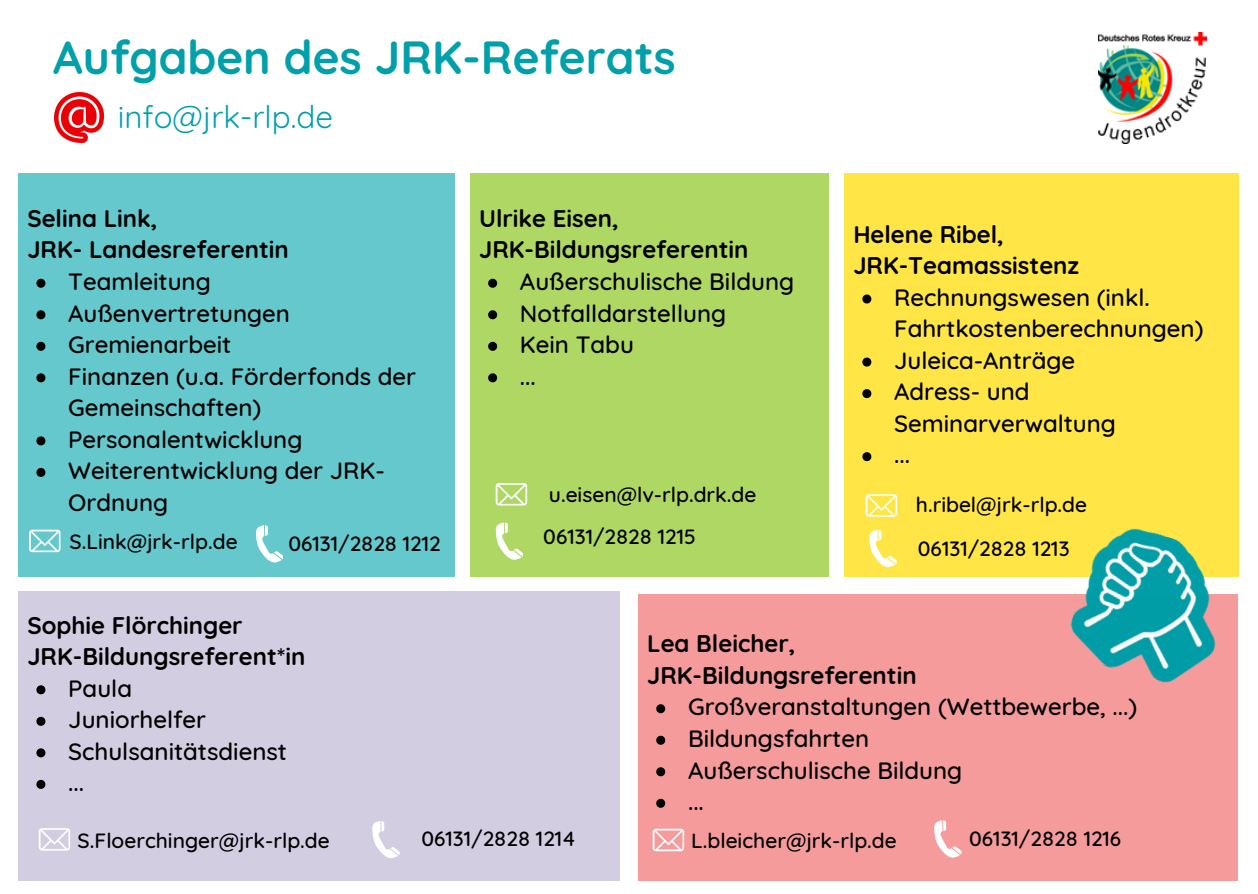
<style>
.page{position:relative;width:1258px;height:894px;background:#fff}
.page>*{position:absolute;margin:0;border:0;box-sizing:border-box;transform-origin:0 0}
.t1{font:700 46.2px "Quicksand";color:#00a0aa}
.t2{font:31.2px "Quicksand";color:#00a0aa}
.t3{font:500 24px/31.5px "Quicksand";color:#000}
.t4{font:700 24px/31.5px "Quicksand";color:#000}
.t5{font:500 21px "Quicksand";color:#000}
</style>
<div class="page">
<div style="left:470px;top:173px;width:358px;height:403px;background:#afd764"></div>
<svg style="left:488px;top:279px;width:9px;height:9px"></svg>
<svg style="left:488px;top:310px;width:9px;height:9px"></svg>
<svg style="left:488px;top:342px;width:9px;height:9px"></svg>
<svg style="left:488px;top:373px;width:9px;height:9px"></svg>
<img style="left:1098px;top:33px;width:108px;height:110px">
<div style="left:18px;top:590px;width:602px;height:290px;background:#d2cde1"></div>
<svg style="left:36px;top:685px;width:9px;height:9px"></svg>
<svg style="left:36px;top:716px;width:9px;height:9px"></svg>
<svg style="left:36px;top:748px;width:9px;height:9px"></svg>
<svg style="left:36px;top:779px;width:9px;height:9px"></svg>
<div style="left:18px;top:173px;width:436px;height:403px;background:#64c8cd"></div>
<svg style="left:36px;top:279px;width:9px;height:9px"></svg>
<svg style="left:36px;top:310px;width:9px;height:9px"></svg>
<svg style="left:36px;top:342px;width:9px;height:9px"></svg>
<svg style="left:36px;top:373px;width:9px;height:9px"></svg>
<svg style="left:36px;top:436px;width:9px;height:9px"></svg>
<svg style="left:36px;top:468px;width:9px;height:9px"></svg>
<div style="left:844px;top:173px;width:394px;height:403px;background:#ffe646"></div>
<svg style="left:862px;top:294px;width:9px;height:9px"></svg>
<svg style="left:862px;top:357px;width:9px;height:9px"></svg>
<svg style="left:862px;top:389px;width:9px;height:9px"></svg>
<svg style="left:862px;top:452px;width:9px;height:9px"></svg>
<div style="left:638px;top:593px;width:600px;height:287px;background:#f59b9b"></div>
<svg style="left:656px;top:704px;width:9px;height:9px"></svg>
<svg style="left:656px;top:735px;width:9px;height:9px"></svg>
<svg style="left:656px;top:767px;width:9px;height:9px"></svg>
<svg style="left:656px;top:798px;width:9px;height:9px"></svg>
<img style="left:1062px;top:516px;width:177px;height:167px">
<img style="left:54px;top:93px;width:50px;height:49px">
<svg style="left:496px;top:483px;width:31px;height:22px"></svg>
<svg style="left:496px;top:522px;width:27px;height:38px"></svg>
<svg style="left:866px;top:494px;width:31px;height:22px"></svg>
<svg style="left:869px;top:529px;width:27px;height:38px"></svg>
<svg style="left:39px;top:828px;width:31px;height:22px"></svg>
<svg style="left:372px;top:821px;width:27px;height:37px"></svg>
<svg style="left:653px;top:828px;width:31px;height:23px"></svg>
<svg style="left:934px;top:820px;width:27px;height:38px"></svg>
<svg style="left:29px;top:529px;width:32px;height:23px"></svg>
<svg style="left:256px;top:525px;width:27px;height:38px"></svg>
<p class="t1" style="left:53px;top:28px;width:624px">Aufgaben des JRK-Referats</p>
<p class="t2" style="left:118px;top:97px;width:217px">info@jrk-rlp.de</p>
<p class="t4" style="left:27px;top:202px;width:263px">Selina Link,<br>JRK- Landesreferentin</p>
<p class="t3" style="left:68px;top:265px;width:144px">Teamleitung</p>
<p class="t3" style="left:68px;top:297px;width:223px">Außenvertretungen</p>
<h3 class="t3" style="left:68px;top:328px;width:165px">Gremienarbeit</h3>
<p class="t3" style="left:68px;top:360px;width:349px">Finanzen (u.a. Förderfonds der<br>Gemeinschaften)</p>
<p class="t3" style="left:68px;top:423px;width:236px">Personalentwicklung</p>
<p class="t3" style="left:68px;top:454px;width:318px">Weiterentwicklung der JRK-<br>Ordnung</p>
<p class="t5" style="left:70px;top:527px;width:169px">S.Link@jrk-rlp.de</p>
<p class="t5" style="left:288px;top:530px;width:154px">06131/2828 1212</p>
<h1 class="t4" style="left:479px;top:202px;width:271px">Ulrike Eisen,<br>JRK-Bildungsreferentin</h1>
<p class="t3" style="left:520px;top:265px;width:276px">Außerschulische Bildung</p>
<h2 class="t3" style="left:520px;top:297px;width:208px">Notfalldarstellung</h2>
<p class="t3" style="left:520px;top:328px;width:115px">Kein Tabu</p>
<h3 class="t3" style="left:520px;top:360px;width:17px">...</h3>
<p class="t5" style="left:549px;top:481px;width:209px">u.eisen@lv-rlp.drk.de</p>
<p class="t5" style="left:543px;top:523px;width:154px">06131/2828 1215</p>
<p class="t4" style="left:853px;top:218px;width:227px">Helene Ribel,<br>JRK-Teamassistenz</p>
<h4 class="t3" style="left:894px;top:281px;width:311px">Rechnungswesen (inkl.<br>Fahrtkostenberechnungen)</h4>
<p class="t3" style="left:894px;top:344px;width:182px">Juleica-Anträge</p>
<p class="t3" style="left:894px;top:375px;width:223px">Adress- und<br>Seminarverwaltung</p>
<p class="t3" style="left:894px;top:438px;width:17px">...</p>
<p class="t5" style="left:916px;top:490px;width:173px">h.ribel@jrk-rlp.de</p>
<h3 class="t5" style="left:918px;top:534px;width:153px">06131/2828 1213</h3>
<p class="t4" style="left:27px;top:608px;width:280px">Sophie Flörchinger<br>JRK-Bildungsreferent*in</p>
<p class="t3" style="left:68px;top:671px;width:65px">Paula</p>
<p class="t3" style="left:68px;top:703px;width:139px">Juniorhelfer</p>
<p class="t3" style="left:68px;top:734px;width:220px">Schulsanitätsdienst</p>
<p class="t3" style="left:68px;top:766px;width:17px">...</p>
<p class="t5" style="left:78px;top:826px;width:254px">S.Floerchinger@jrk-rlp.de</p>
<p class="t5" style="left:421px;top:824px;width:156px">06131/2828 1214</p>
<h3 class="t4" style="left:647px;top:627px;width:271px">Lea Bleicher,<br>JRK-Bildungsreferentin</h3>
<p class="t3" style="left:688px;top:690px;width:451px">Großveranstaltungen (Wettbewerbe, ...)</p>
<p class="t3" style="left:688px;top:722px;width:183px">Bildungsfahrten</p>
<p class="t3" style="left:688px;top:753px;width:276px">Außerschulische Bildung</p>
<p class="t3" style="left:688px;top:785px;width:17px">...</p>
<p class="t5" style="left:691px;top:826px;width:207px">L.bleicher@jrk-rlp.de</p>
<p class="t5" style="left:969px;top:824px;width:154px">06131/2828 1216</p>
</div>
